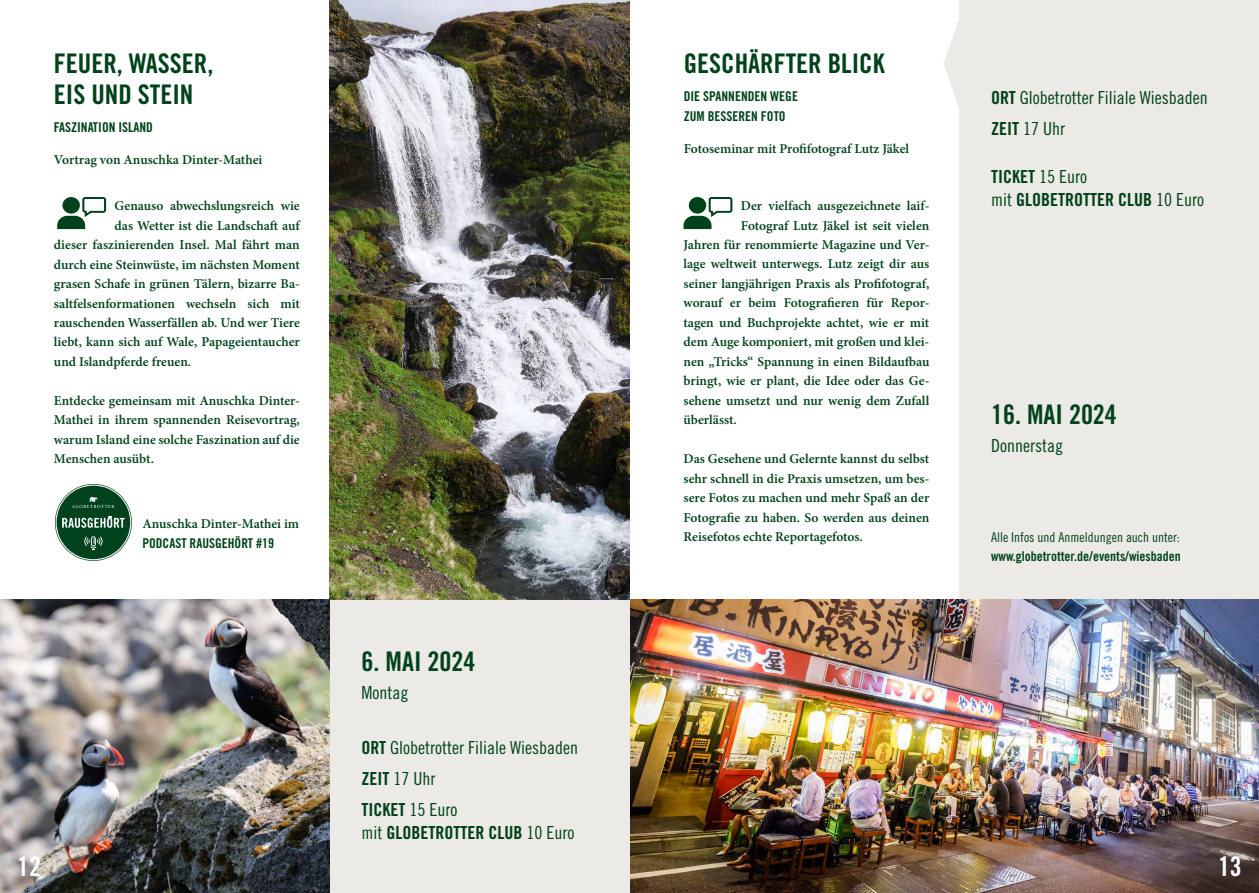
<style>
.page{position:relative;width:1259px;height:893px;background:#fff}
.page>*{position:absolute;margin:0;border:0;box-sizing:border-box;transform-origin:0 0}
.t1{font:27px/30.6px "Trade Gothic LT Pro Bd Cn 20";color:#00421b}
.t2{font:27px "Trade Gothic LT Pro Bd Cn 20";color:#fff}
.t3{font:18px/31px "Trade Gothic LT Pro Cn 18";color:#00421b}
.t4{font:18px/22.5px "Trade Gothic LT Pro Bd Cn 20";color:#00421b}
.t5{font:600 13.5px/19.5px "Minion Pro";color:#00421b;text-align:justify}
.t6{font:13.5px/19.5px "Trade Gothic LT Pro Bd Cn 20";color:#00421b}
.t7{font:13.5px "Trade Gothic LT Pro Cn 18";color:#00421b}
.s1{font-family:"Trade Gothic LT Pro Bd Cn 20"}
.s2{font-family:"Trade Gothic LT Pro Cn 18"}
</style>
<div class="page">
<div style="left:943px;top:0;width:316px;height:600px;background:#eceae6"></div>
<img style="left:629px;top:600px;width:630px;height:293px">
<img style="left:330px;top:0;width:299px;height:600px">
<img style="left:0;top:600px;width:330px;height:293px">
<div style="left:330px;top:600px;width:299px;height:293px;background:#eceae6"></div>
<svg style="left:57px;top:197px;width:49px;height:32px"></svg>
<svg style="left:55px;top:484px;width:77px;height:77px"></svg>
<svg style="left:683px;top:197px;width:49px;height:32px"></svg>
<h1 class="t1" style="left:54px;top:48px;width:161px">FEUER, WASSER,<br>EIS UND STEIN</h1>
<p class="t6" style="left:54px;top:117px;width:100px">FASZINATION ISLAND</p>
<p class="t5" style="left:54px;top:150px;width:210px">Vortrag von Anuschka Dinter-Mathei</p>
<p class="t5" style="left:115px;top:196px;width:187px">Genauso abwechslungsreich wie</p>
<p class="t5" style="left:115px;top:215px;width:187px">das Wetter ist die Landschaft auf</p>
<p class="t5" style="left:54px;top:235px;width:247px">dieser faszinierenden Insel. Mal fährt man</p>
<p class="t5" style="left:54px;top:254px;width:247px">durch eine Steinwüste, im nächsten Moment</p>
<p class="t5" style="left:54px;top:274px;width:247px">grasen Schafe in grünen Tälern, bizarre Ba-</p>
<p class="t5" style="left:54px;top:293px;width:247px">saltfelsenformationen wechseln sich mit</p>
<p class="t5" style="left:54px;top:313px;width:247px">rauschenden Wasserfällen ab. Und wer Tiere</p>
<p class="t5" style="left:54px;top:332px;width:247px">liebt, kann sich auf Wale, Papageientaucher</p>
<p class="t5" style="left:54px;top:352px;width:139px">und Islandpferde freuen.</p>
<p class="t5" style="left:54px;top:391px;width:247px">Entdecke gemeinsam mit Anuschka Dinter-Mathei in ihrem spannenden Reisevortrag, warum Island eine solche Faszination auf die Menschen ausübt.</p>
<p class="t5" style="left:142px;top:514px;width:158px">Anuschka Dinter-Mathei im</p>
<p class="t6" style="left:142px;top:533px;width:133px">PODCAST RAUSGEHÖRT #19</p>
<h1 class="t2" style="left:17px;top:850px;width:25px">12</h1>
<h1 class="t1" style="left:361px;top:646px;width:115px">6. MAI 2024</h1>
<h2 class="t3" style="left:361px;top:677px;width:48px">Montag</h2>
<h2 class="t3" style="left:361px;top:732px;width:218px"><span class="s1">ORT</span> Globetrotter Filiale Wiesbaden<br><span class="s1">ZEIT</span> 17 Uhr</h2>
<h2 class="t4" style="left:361px;top:799px;width:214px">TICKET <span class="s2">15 Euro<br>mit</span> GLOBETROTTER CLUB <span class="s2">10 Euro</span></h2>
<h1 class="t1" style="left:684px;top:48px;width:202px">GESCHÄRFTER BLICK</h1>
<p class="t6" style="left:684px;top:87px;width:116px">DIE SPANNENDEN WEGE<br>ZUM BESSEREN FOTO</p>
<p class="t5" style="left:684px;top:139px;width:227px">Fotoseminar mit Profifotograf Lutz Jäkel</p>
<p class="t5" style="left:741px;top:196px;width:190px">Der vielfach ausgezeichnete laif-</p>
<p class="t5" style="left:741px;top:215px;width:190px">Fotograf Lutz Jäkel ist seit vielen</p>
<p class="t5" style="left:683px;top:235px;width:247px">Jahren für renommierte Magazine und Ver-</p>
<p class="t5" style="left:683px;top:254px;width:247px">lage weltweit unterwegs. Lutz zeigt dir aus</p>
<p class="t5" style="left:683px;top:274px;width:247px">seiner langjährigen Praxis als Profifotograf,</p>
<p class="t5" style="left:683px;top:293px;width:247px">worauf er beim Fotografieren für Repor-</p>
<p class="t5" style="left:683px;top:313px;width:247px">tagen und Buchprojekte achtet, wie er mit</p>
<p class="t5" style="left:683px;top:332px;width:247px">dem Auge komponiert, mit großen und klei-</p>
<p class="t5" style="left:683px;top:352px;width:247px">nen „Tricks“ Spannung in einen Bildaufbau</p>
<p class="t5" style="left:683px;top:371px;width:247px">bringt, wie er plant, die Idee oder das Ge-</p>
<p class="t5" style="left:683px;top:391px;width:247px">sehene umsetzt und nur wenig dem Zufall</p>
<p class="t5" style="left:683px;top:410px;width:55px">überlässt.</p>
<p class="t5" style="left:683px;top:449px;width:247px">Das Gesehene und Gelernte kannst du selbst sehr schnell in die Praxis umsetzen, um bes&shy;sere Fotos zu machen und mehr Spaß an der Fotografie zu haben. So werden aus deinen Reisefotos echte Reportagefotos.</p>
<h2 class="t3" style="left:991px;top:82px;width:218px"><span class="s1">ORT</span> Globetrotter Filiale Wiesbaden<br><span class="s1">ZEIT</span> 17 Uhr</h2>
<h2 class="t4" style="left:991px;top:166px;width:214px">TICKET <span class="s2">15 Euro<br>mit</span> GLOBETROTTER CLUB <span class="s2">10 Euro</span></h2>
<h1 class="t1" style="left:991px;top:399px;width:127px">16. MAI 2024</h1>
<h2 class="t3" style="left:991px;top:430px;width:73px">Donnerstag</h2>
<p class="t7" style="left:991px;top:530px;width:190px">Alle Infos und Anmeldungen auch unter:</p>
<p class="t6" style="left:991px;top:546px;width:191px">www.globetrotter.de/events/wiesbaden</p>
<h1 class="t2" style="left:1218px;top:850px;width:25px">13</h1>
</div>
